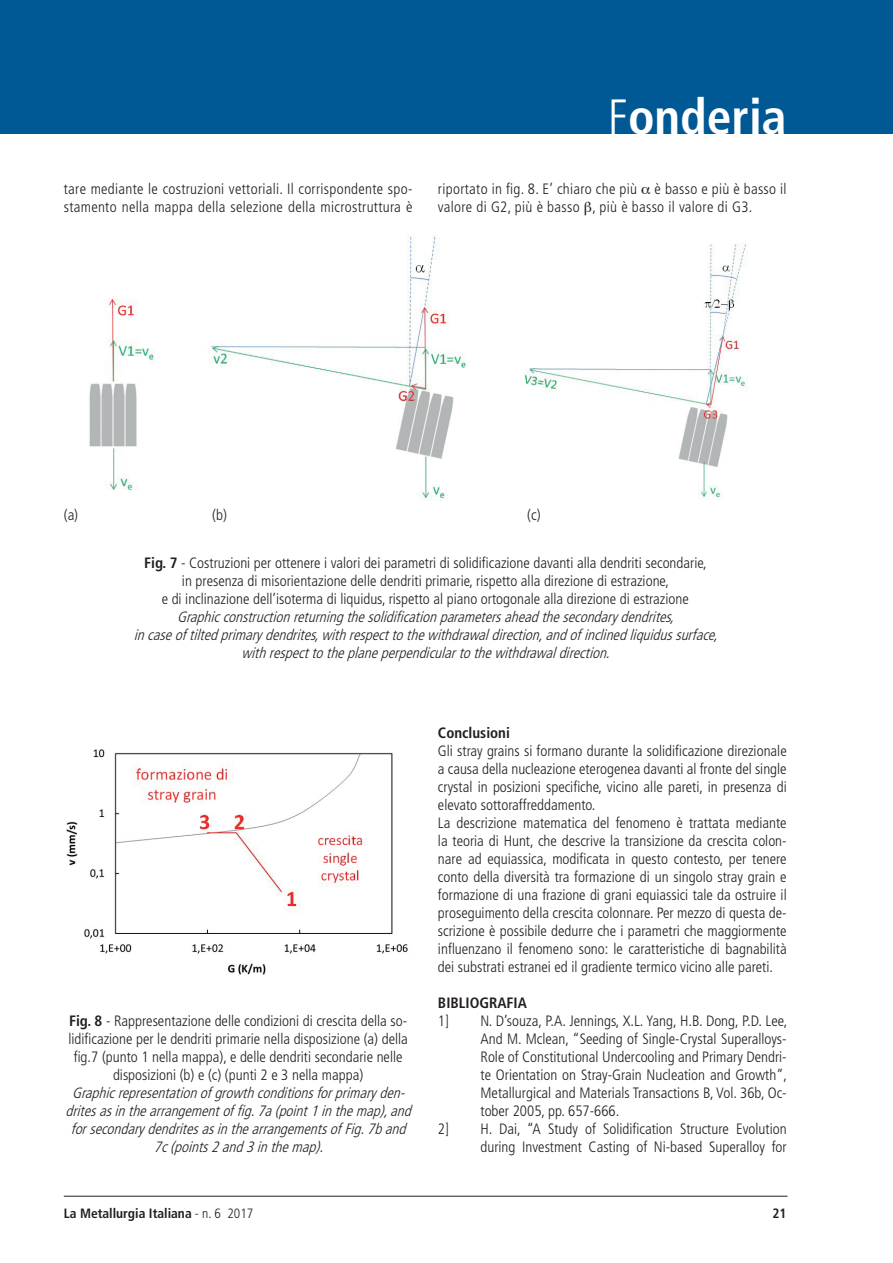
<style>
.page{position:relative;width:893px;height:1263px;background:#fff}
.page>*{position:absolute;margin:0;border:0;box-sizing:border-box;transform-origin:0 0}
.t1{font:700 condensed 49.5px "Frutiger LT Std";color:#fff}
.t2{font:300 condensed 15px/18px "Frutiger LT Std";color:#231f20;text-align:center}
.t3{font:italic 300 condensed 15px/18px "Frutiger LT Std";color:#231f20;text-align:center}
.t4{font:300 condensed 15px/18px "Frutiger LT Std";letter-spacing:.02em;color:#231f20}
.t5{font:700 condensed 15px "Frutiger LT Std";color:#231f20}
.t6{font:700 condensed 13.5px "Frutiger LT Std";color:#231f20}
.s1{font-weight:300}
.s2{font-weight:700}
</style>
<div class="page">
<div style="left:0;top:0;width:893px;height:134px;background:#005895"></div>
<hr style="left:64px;top:1196px;width:723px;height:1px;background:#231f20">
<img style="left:89px;top:299px;width:66px;height:191px">
<img style="left:211px;top:235px;width:256px;height:265px">
<img style="left:524px;top:244px;width:223px;height:254px">
<img style="left:66px;top:749px;width:342px;height:226px">
<h1 class="t1" style="left:608px;top:87px;width:180px"><span class="s1">F</span>onderia</h1>
<p class="t4" style="left:64px;top:180px;width:350px">tare mediante le costruzioni vettoriali. Il corrispondente spo&shy;stamento nella mappa della selezione della microstruttura è</p>
<p class="t4" style="left:438px;top:180px;width:350px">riportato in fig. 8. E’ chiaro che più è basso e più è basso il valore di G2, più è basso , più è basso il valore di G3.</p>
<p class="t2" style="left:64px;top:506px;width:16px">(a)</p>
<p class="t2" style="left:212px;top:506px;width:16px">(b)</p>
<p class="t2" style="left:527px;top:506px;width:15px">(c)</p>
<p class="t2" style="left:144px;top:554px;width:564px"><span class="s2">Fig. 7</span> - Costruzioni per ottenere i valori dei parametri di solidificazione davanti alla dendriti secondarie, in presenza di misorientazione delle dendriti primarie, rispetto alla direzione di estrazione,<br>e di inclinazione dell’isoterma di liquidus, rispetto al piano ortogonale alla direzione di estrazione</p>
<p class="t3" style="left:134px;top:608px;width:590px">Graphicconstructionreturningthesolidificationparametersaheadthesecondarydendrites, incaseoftiltedprimarydendrites,withrespecttothewithdrawaldirection,andofinclinedliquidussurface, withrespecttotheplaneperpendiculartothewithdrawaldirection.</p>
<p class="t2" style="left:68px;top:1012px;width:341px"><span class="s2">Fig. 8</span> - Rappresentazione delle condizioni di crescita della so&shy;lidificazione per le dendriti primarie nella disposizione (a) della fig.7 (punto 1 nella mappa), e delle dendriti secondarie nelle disposizioni (b) e (c) (punti 2 e 3 nella mappa)</p>
<p class="t3" style="left:65px;top:1084px;width:352px">Graphicrepresentationofgrowthconditionsforprimaryden&shy;dritesasinthearrangementoffig.7a(point1inthemap),and forsecondarydendritesasinthearrangementsofFig.7band 7c(points2and3inthemap).</p>
<p class="t5" style="left:438px;top:724px;width:73px">Conclusioni</p>
<p class="t2" style="left:438px;top:742px;width:350px;text-align:left">Gli stray grains si formano durante la solidificazione direzionale a causa della nucleazione eterogenea davanti al fronte del single crystal in posizioni specifiche, vicino alle pareti, in presenza di elevato sottoraffreddamento.<br>La descrizione matematica del fenomeno è trattata mediante la teoria di Hunt, che descrive la transizione da crescita colon&shy;nare ad equiassica, modificata in questo contesto, per tenere conto della diversità tra formazione di un singolo stray grain e formazione di una frazione di grani equiassici tale da ostruire il proseguimento della crescita colonnare. Per mezzo di questa de&shy;scrizione è possibile dedurre che i parametri che maggiormente influenzano il fenomeno sono: le caratteristiche di bagnabilità dei substrati estranei ed il gradiente termico vicino alle pareti.</p>
<p class="t5" style="left:438px;top:994px;width:83px">Bi bliografia</p>
<p class="t2" style="left:438px;top:1012px;width:13px">1]</p>
<p class="t2" style="left:480px;top:1012px;width:308px;text-align:justify">N. D’souza, P.A. Jennings, X.L. Yang, H.B. Dong, P.D. Lee, And M. Mclean, “Seeding of Single-Crystal Superalloys-Role of Constitutional Undercooling and Primary Dendri&shy;te Orientation on Stray-Grain Nucleation and Growth”, Metallurgical and Materials Transactions B, Vol. 36b, Oc&shy;tober 2005, pp. 657-666.</p>
<p class="t2" style="left:438px;top:1120px;width:13px">2]</p>
<p class="t2" style="left:480px;top:1120px;width:308px;text-align:left">H. Dai, “A Study of Solidification Structure Evolution during Investment Casting of Ni-based Superalloy for</p>
<p class="t6" style="left:64px;top:1205px;width:191px">La Metallurgia Italiana <span class="s1">- n. 6 2017</span></p>
<p class="t6" style="left:773px;top:1205px;width:16px">21</p>
</div>
